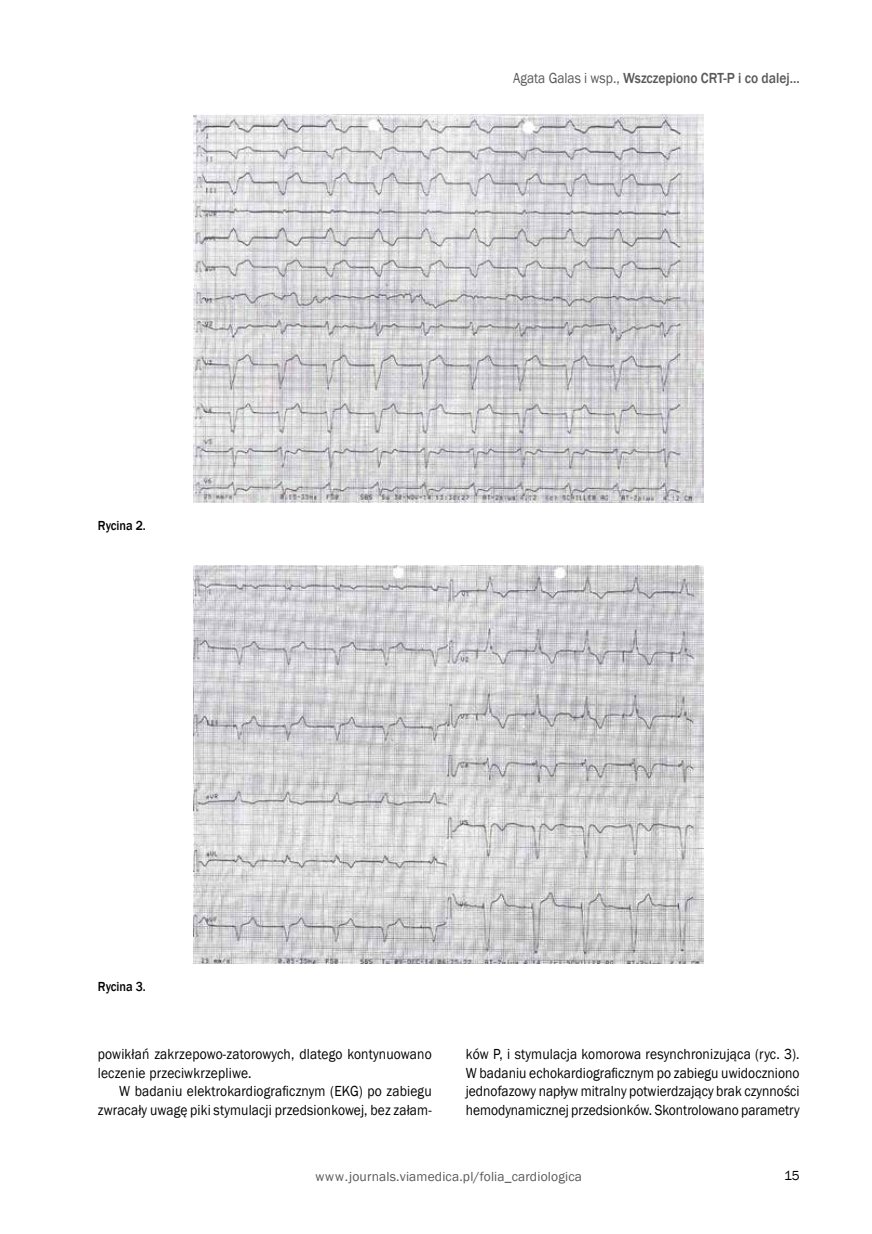
<style>
.page{position:relative;width:872px;height:1234px;background:#fff}
.page>*{position:absolute;margin:0;border:0;box-sizing:border-box;transform-origin:0 0}
.t1{font:15px/18.8px "Franklin Gothic";letter-spacing:.01em;color:#000;scale:.9 1}
.t2{font:500 15px "Franklin Gothic";letter-spacing:-.005em;color:#58595b;scale:.9 1}
.t3{font:13.5px "Franklin Gothic";letter-spacing:.01em;color:#58595b}
.t4{font:500 13.5px "Franklin Gothic";color:#000;scale:.9 1}
.t5{font:13.5px "Franklin Gothic";color:#000}
.s1{font-weight:400}
</style>
<div class="page">
<img style="left:194px;top:115px;width:510px;height:387px">
<img style="left:194px;top:565px;width:510px;height:397px">
<p class="t4" style="left:98px;top:517px;width:55px">Rycina 2.</p>
<p class="t2" style="left:513px;top:69px;width:320px"><span class="s1">Agata Galas i wsp.,</span> Wszczepiono CRT-P i co dalej…</p>
<p class="t4" style="left:98px;top:978px;width:55px">Rycina 3.</p>
<p class="t1" style="left:98px;top:1044px;width:372px">powikłań zakrzepowo-zatorowych, dlatego kontynuowano leczenie przeciwkrzepliwe.</p>
<p class="t1" style="left:98px;top:1081px;width:372px;text-align:right">W badaniu elektrokardiograficznym (EKG) po zabiegu zwracały uwagę piki stymulacji przedsionkowej, bez załam-</p>
<p class="t1" style="left:466px;top:1044px;width:372px;text-align:justify">ków P, i stymulacja komorowa resynchronizująca (ryc. 3).<br>W badaniu echokardiograficznym po zabiegu uwidoczniono jednofazowy napływ mitralny potwierdzający brak czynności hemodynamicznej przedsionków. Skontrolowano parametry</p>
<p class="t3" style="left:315px;top:1168px;width:268px">www.journals.viamedica.pl/folia_cardiologica</p>
<p class="t5" style="left:784px;top:1166px;width:17px">15</p>
</div>
